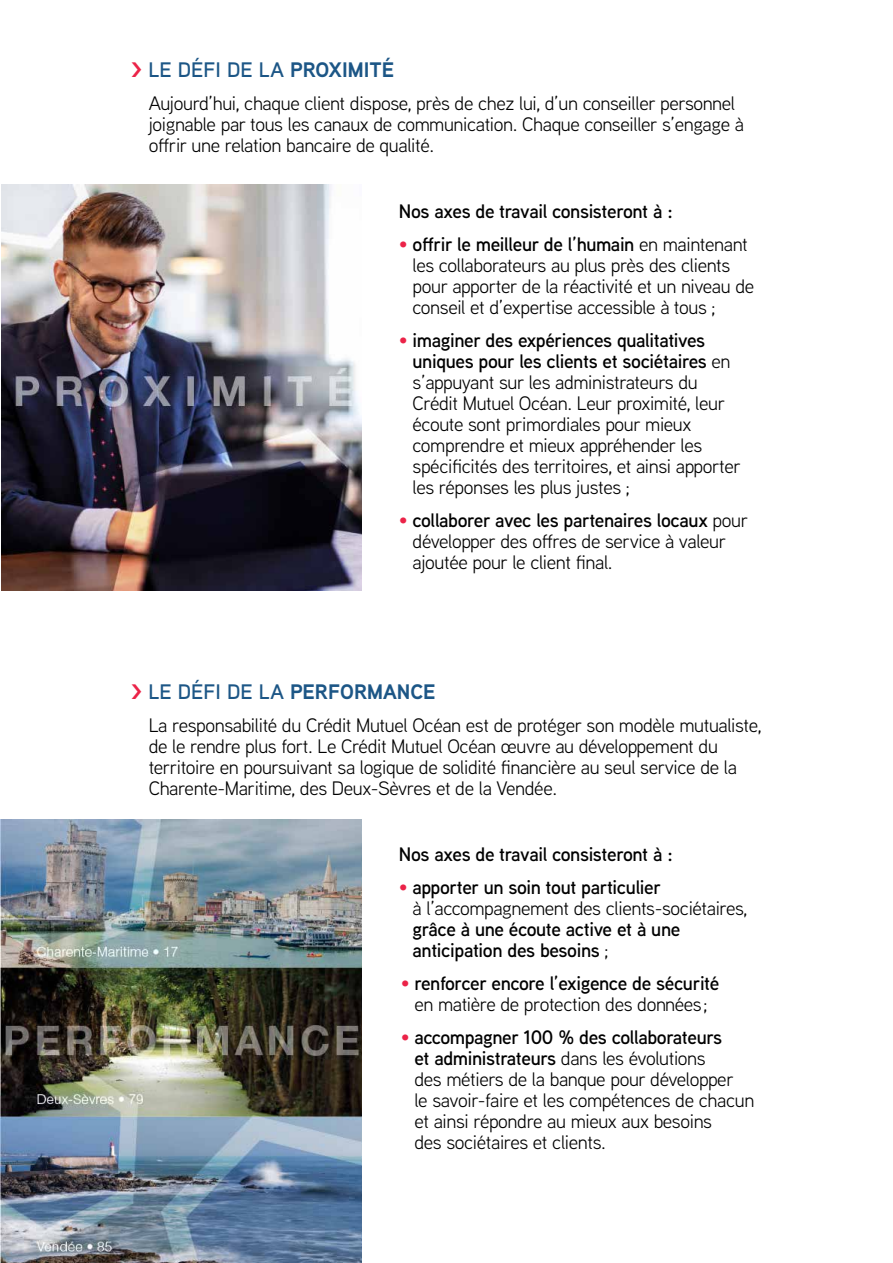
<style>
.page{position:relative;width:893px;height:1263px;background:#fff}
.page>*{position:absolute;margin:0;border:0;box-sizing:border-box;transform-origin:0 0}
.t1{font:700 21px "Aaux Next";color:#1c5686}
.t2{font:600 21px "Aaux Next";color:#1c5686}
.t3{font:19.5px/21px "Aaux Next";letter-spacing:-.02em;color:#000}
.t4{font:600 19.5px/21px "Aaux Next";letter-spacing:-.02em;color:#000}
.s1{font-weight:900;color:#eb2348}
.s2{font-weight:700}
.s3{color:#eb2348}
.s4{font-weight:600}
.s5{font-weight:400}
.s6{font-weight:400;color:#eb2348}
</style>
<div class="page">
<img style="left:1px;top:185px;width:360px;height:405px">
<img style="left:0;top:820px;width:361px;height:443px">
<p class="t2" style="left:131px;top:55px;width:265px"><span class="s1">&gt;</span> LE DÉFI DE LA <span class="s2">PROXIMITÉ</span></p>
<p class="t3" style="left:149px;top:92px;width:597px">Aujourd’hui, chaque client dispose, près de chez lui, d’un conseiller personnel joignable par tous les canaux de communication. Chaque conseiller s’engage à offrir une relation bancaire de qualité.</p>
<p class="t4" style="left:399px;top:201px;width:275px">Nos axes de travail consisteront à :</p>
<p class="t3" style="left:413px;top:233px;width:343px;text-indent:-14px"><span class="s3">•</span> <span class="s4">offrir le meilleur de l’humain</span> en maintenant les collaborateurs au plus près des clients pour apporter de la réactivité et un niveau de conseil et d’expertise accessible à tous ;</p>
<p class="t3" style="left:413px;top:329px;width:330px;text-indent:-14px"><span class="s3">•</span> <span class="s4">imaginer des expériences qualitatives uniques pour les clients et sociétaires</span> en s’appuyant sur les administrateurs du Crédit Mutuel Océan. Leur proximité, leur écoute sont primordiales pour mieux comprendre et mieux appréhender les spécificités des territoires, et ainsi apporter les réponses les plus justes ;</p>
<p class="t3" style="left:413px;top:509px;width:337px;text-indent:-14px"><span class="s3">•</span> <span class="s4">collaborer avec les partenaires locaux</span> pour développer des offres de service à valeur ajoutée pour le client final.</p>
<p class="t1" style="left:131px;top:677px;width:306px"><span class="s1">&gt;</span> <span class="s4">LE DÉFI DE LA</span> PERFORMANCE</p>
<p class="t3" style="left:149px;top:714px;width:614px">La responsabilité du Crédit Mutuel Océan est de protéger son modèle mutualiste, de le rendre plus fort. Le Crédit Mutuel Océan œuvre au développement du territoire en poursuivant sa logique de solidité financière au seul service de la Charente-Maritime, des Deux-Sèvres et de la Vendée.</p>
<p class="t4" style="left:399px;top:843px;width:275px">Nos axes de travail consisteront à :</p>
<p class="t3" style="left:413px;top:876px;width:336px;text-indent:-14px"><span class="s3">•</span> <span class="s4">apporter un soin tout particulier<br></span>à l’accompagnement des clients-sociétaires,</p>
<p class="t4" style="left:413px;top:918px;width:269px">grâce à une écoute active et à une anticipation des besoins <span class="s5">;</span></p>
<p class="t4" style="left:401px;top:972px;width:320px;text-align:center"><span class="s6">•</span> renforcer encore l’exigence de sécurité <span class="s5">en matière de protection des données;</span></p>
<p class="t3" style="left:414px;top:1026px;width:341px;text-indent:-14px"><span class="s3">•</span> <span class="s4">accompagner 100 % des collaborateurs<br>et administrateurs</span> dans les évolutions<br>des métiers de la banque pour développer<br>le savoir-faire et les compétences de chacun et ainsi répondre au mieux aux besoins<br>des sociétaires et clients.</p>
</div>
